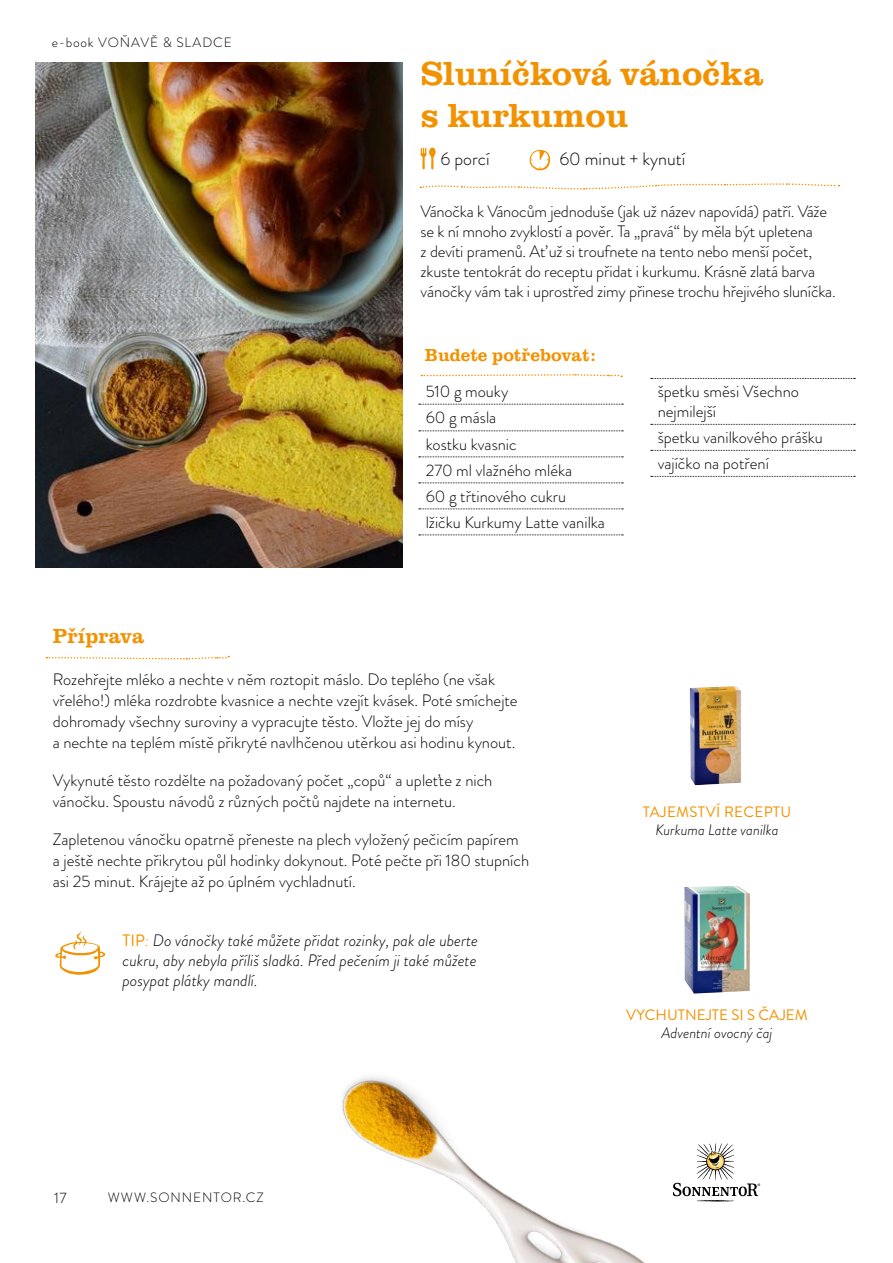
<style>
.page{position:relative;width:893px;height:1263px;background:#fff}
.page>*{position:absolute;margin:0;border:0;box-sizing:border-box;transform-origin:0 0}
.t1{font:500 34.5px/41.4px "Clarendon URWTOT";color:#f39200}
.t2{font:500 21px "Clarendon URWTOT";color:#f39200}
.t3{font:300 18px "Brandon Grotesque";color:#000}
.t4{font:500 18px "Clarendon URWTOT";color:#f39200}
.t5{font:300 16.5px/21px "Brandon Grotesque";color:#000}
.t6{font:italic 300 16.5px/19.8px "Brandon Grotesque";color:#000;text-align:justify}
.t7{font:italic 300 15.15px "Brandon Grotesque";color:#000}
.t8{font:15.15px "Brandon Grotesque";letter-spacing:.015em;color:#f39200}
.t9{font:300 15px "Brandon Grotesque";color:#000}
.t10{font:300 13.5px "Brandon Grotesque";letter-spacing:.07em;color:#000}
.s1{font-weight:400;font-style:normal;color:#f39200}
.s2{color:#f39200}
</style>
<div class="page">
<svg style="left:678px;top:1143px;width:82px;height:58px"></svg>
<img style="left:35px;top:62px;width:367px;height:506px">
<svg style="left:530px;top:150px;width:20px;height:20px"></svg>
<svg style="left:421px;top:147px;width:15px;height:22px"></svg>
<svg style="left:419px;top:404px;width:204px;height:1px"></svg>
<svg style="left:419px;top:430px;width:204px;height:1px"></svg>
<svg style="left:419px;top:456px;width:204px;height:1px"></svg>
<svg style="left:419px;top:482px;width:204px;height:1px"></svg>
<svg style="left:419px;top:508px;width:204px;height:1px"></svg>
<svg style="left:419px;top:534px;width:204px;height:1px"></svg>
<svg style="left:651px;top:378px;width:204px;height:1px"></svg>
<svg style="left:651px;top:424px;width:204px;height:1px"></svg>
<svg style="left:651px;top:450px;width:204px;height:1px"></svg>
<svg style="left:651px;top:476px;width:204px;height:1px"></svg>
<svg style="left:55px;top:931px;width:50px;height:44px"></svg>
<svg style="left:421px;top:183px;width:418px;height:7px"></svg>
<svg style="left:46px;top:655px;width:183px;height:5px"></svg>
<img style="left:684px;top:886px;width:66px;height:107px">
<img style="left:690px;top:686px;width:51px;height:99px">
<svg style="left:421px;top:374px;width:201px;height:4px"></svg>
<img style="left:342px;top:1076px;width:336px;height:187px">
<p class="t10" style="left:52px;top:33px;width:182px">e-book VOŇAVĚ &amp; SLADCE</p>
<h1 class="t1" style="left:420px;top:53px;width:345px">Sluníčková vánočka s kurkumou</h1>
<p class="t3" style="left:441px;top:146px;width:51px">6 porcí</p>
<p class="t3" style="left:559px;top:147px;width:127px">60 minut + kynutí</p>
<p class="t5" style="left:421px;top:202px;width:417px;line-height:19.8px">Vánočka k Vánocům jednoduše (jak už název napovídá) patří. Váže se k ní mnoho zvyklostí a pověr. Ta „pravá“ by měla být upletena<br>z devíti pramenů. Ať už si troufnete na tento nebo menší počet, zkuste tentokrát do receptu přidat i kurkumu. Krásně zlatá barva vánočky vám tak i uprostřed zimy přinese trochu hřejivého sluníčka.</p>
<p class="t4" style="left:425px;top:345px;width:173px">Budete potřebovat:</p>
<p class="t5" style="left:426px;top:378px;width:181px;line-height:26.1px">510 g mouky<br>60 g másla<br>kostku kvasnic<br>270 ml vlažného mléka<br>60 g třtinového cukru lžičku Kurkumy Latte vanilka</p>
<p class="t5" style="left:658px;top:382px;width:143px;line-height:19.8px">špetku směsi Všechno nejmilejší</p>
<p class="t5" style="left:658px;top:424px;width:167px;line-height:26px">špetku vanilkového prášku vajíčko na potření</p>
<p class="t2" style="left:53px;top:624px;width:93px">Příprava</p>
<p class="t5" style="left:53px;top:669px;width:466px">Rozehřejte mléko a nechte v něm roztopit máslo. Do teplého (ne však vřelého!) mléka rozdrobte kvasnice a nechte vzejít kvásek. Poté smíchejte dohromady všechny suroviny a vypracujte těsto. Vložte jej do mísy<br>a nechte na teplém místě přikryté navlhčenou utěrkou asi hodinu kynout.</p>
<p class="t5" style="left:53px;top:770px;width:441px">Vykynuté těsto rozdělte na požadovaný počet „copů“ a upleťte z nich vánočku. Spoustu návodů z různých počtů najdete na internetu.</p>
<p class="t5" style="left:53px;top:829px;width:478px">Zapletenou vánočku opatrně přeneste na plech vyložený pečicím papírem a ještě nechte přikrytou půl hodinky dokynout. Poté pečte při 180 stupních asi 25 minut. Krájejte až po úplném vychladnutí.</p>
<p class="t6" style="left:122px;top:930px;width:357px"><span class="s1">TIP</span><span class="s2">:</span> Do vánočky také můžete přidat rozinky, pak ale uberte cukru, aby nebyla příliš sladká. Před pečením ji také můžete posypat plátky mandlí.</p>
<p class="t9" style="left:54px;top:1187px;width:14px">17</p>
<p class="t10" style="left:108px;top:1188px;width:157px">WWW.SONNENTOR.CZ</p>
<p class="t8" style="left:643px;top:801px;width:150px">TAJEMSTVÍ RECEPTU</p>
<p class="t7" style="left:656px;top:819px;width:124px">Kurkuma Latte vanilka</p>
<p class="t8" style="left:626px;top:1004px;width:183px">VYCHUTNEJTE SI S ČAJEM</p>
<p class="t7" style="left:662px;top:1023px;width:112px">Adventní ovocný čaj</p>
</div>
